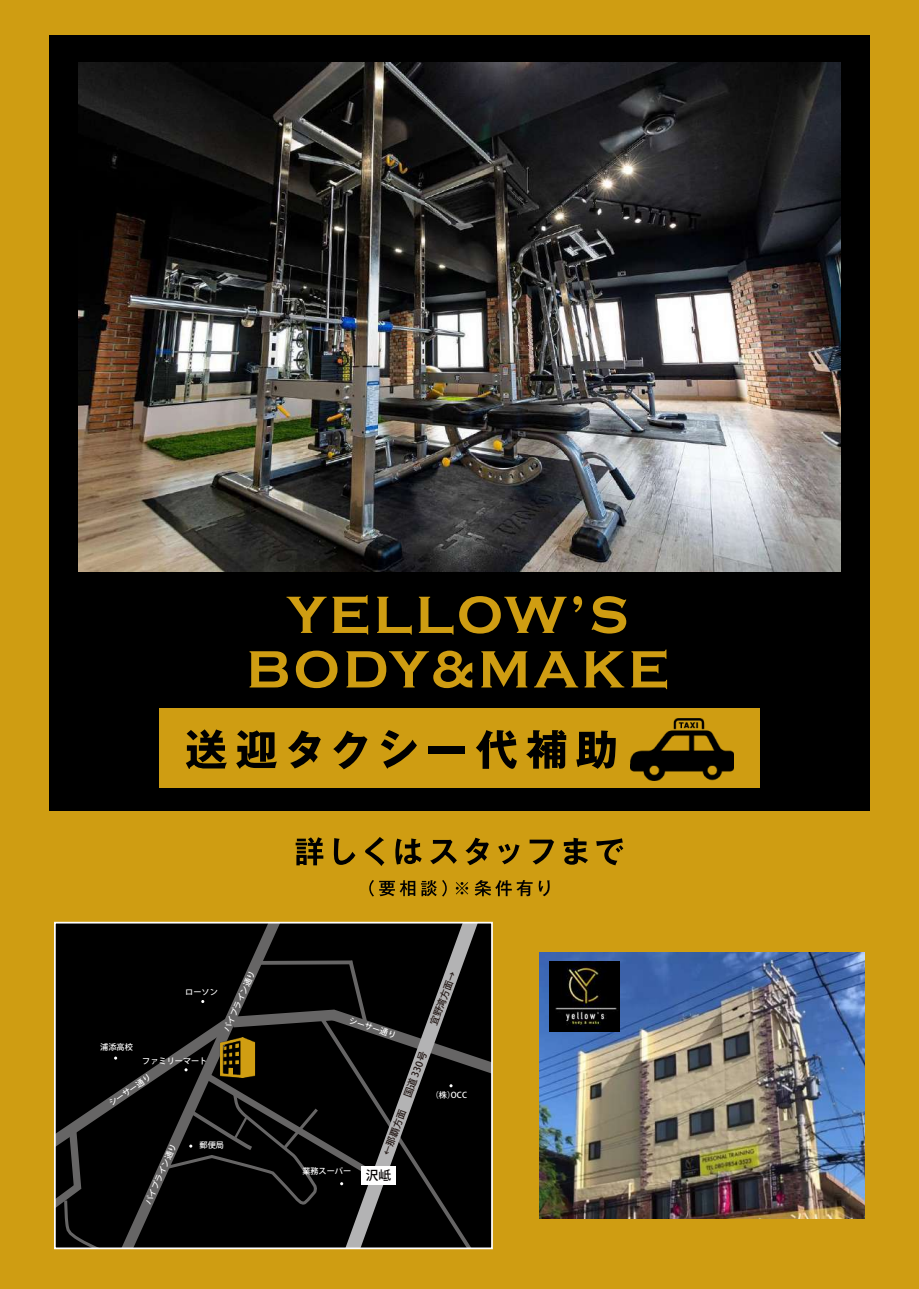
<style>
.page{position:relative;width:919px;height:1289px;background:#fff}
.page>*{position:absolute;margin:0;border:0;box-sizing:border-box;transform-origin:0 0}
.t1{font:700 54.3px/54.4px "Copperplate Gothic";letter-spacing:.06em;color:#cf9d12;text-align:center}
.t2{font:500 12.6px "Koz Go Pr 6 N";color:#040000}
.t3{font:500 9.75px "Koz Go Pr 6 N";color:#231815}
.t4{font:500 9.45px "Koz Go Pr 6 N";color:#231815}
.t5{font:500 8.1px "Koz Go Pr 6 N";color:#fff}
</style>
<div class="page">
<div style="left:0;top:0;width:918px;height:1288px;background:#cf9d12"></div>
<div style="left:49px;top:36px;width:820px;height:775px;background:#000"></div>
<img style="left:78px;top:63px;width:762px;height:508px">
<svg style="left:369px;top:880px;width:46px;height:16px"></svg>
<svg style="left:421px;top:880px;width:25px;height:16px"></svg>
<svg style="left:456px;top:882px;width:12px;height:12px"></svg>
<svg style="left:474px;top:880px;width:58px;height:16px"></svg>
<svg style="left:538px;top:880px;width:11px;height:16px"></svg>
<svg style="left:295px;top:837px;width:28px;height:28px"></svg>
<svg style="left:334px;top:838px;width:21px;height:26px"></svg>
<svg style="left:365px;top:837px;width:19px;height:29px"></svg>
<svg style="left:395px;top:838px;width:26px;height:26px"></svg>
<svg style="left:430px;top:839px;width:27px;height:25px"></svg>
<svg style="left:465px;top:837px;width:24px;height:28px"></svg>
<svg style="left:498px;top:844px;width:21px;height:20px"></svg>
<svg style="left:529px;top:839px;width:25px;height:25px"></svg>
<svg style="left:563px;top:837px;width:25px;height:27px"></svg>
<svg style="left:596px;top:838px;width:27px;height:27px"></svg>
<div style="left:103px;top:924px;width:202px;height:32px;background:#000"></div>
<svg style="left:305px;top:924px;width:185px;height:32px;background:#0e0e0e"></svg>
<svg style="left:57px;top:956px;width:433px;height:290px;background:#111"></svg>
<img style="left:217px;top:1037px;width:40px;height:40px">
<div style="left:54px;top:921px;width:439px;height:328px;border:2px solid #fff"></div>
<img style="left:540px;top:952px;width:324px;height:266px">
<img style="left:549px;top:961px;width:70px;height:70px">
<div style="left:159px;top:708px;width:600px;height:80px;background:#cf9d12"></div>
<svg style="left:186px;top:729px;width:41px;height:40px"></svg>
<svg style="left:236px;top:730px;width:41px;height:38px"></svg>
<svg style="left:288px;top:730px;width:33px;height:38px"></svg>
<svg style="left:333px;top:730px;width:34px;height:39px"></svg>
<svg style="left:381px;top:730px;width:36px;height:38px"></svg>
<div style="left:428px;top:746px;width:36px;height:7px;background:#000"></div>
<svg style="left:476px;top:730px;width:41px;height:38px"></svg>
<svg style="left:526px;top:730px;width:40px;height:38px"></svg>
<svg style="left:576px;top:730px;width:39px;height:38px"></svg>
<img style="left:630px;top:718px;width:103px;height:62px">
<h1 class="t1" style="left:246px;top:588px;width:424px">YELLOW’S<br>BODY&amp;MAKE</h1>
<p class="t5" style="left:100px;top:1042px;width:34px">浦添高校</p>
<p class="t5" style="left:222px;top:1029px;width:67px;rotate:-66deg">パイプライン通り</p>
<p class="t5" style="left:185px;top:987px;width:34px">ローソン</p>
<p class="t5" style="left:142px;top:1056px;width:67px">ファミリーマート</p>
<p class="t5" style="left:107px;top:1100px;width:50px;rotate:-35deg">シーサー通り</p>
<p class="t5" style="left:143px;top:1201px;width:67px;rotate:-66deg">パイプライン通り</p>
<p class="t5" style="left:199px;top:1139px;width:26px">郵便局</p>
<p class="t5" style="left:350px;top:1016px;width:50px;rotate:18deg">シーサー通り</p>
<p class="t4" style="left:428px;top:1023px;width:59px;rotate:-69deg">宜野湾方面→</p>
<p class="t5" style="left:302px;top:1166px;width:50px">業務スーパー</p>
<p class="t3" style="left:402px;top:1095px;width:50px;rotate:-70deg">国道 330号</p>
<p class="t4" style="left:381px;top:1152px;width:49px;rotate:-69deg">←那覇方面</p>
<h2 class="t2" style="left:365px;top:1168px;width:27px">沢岻</h2>
<p class="t5" style="left:431px;top:1090px;width:38px">（株）OCC</p>
</div>
